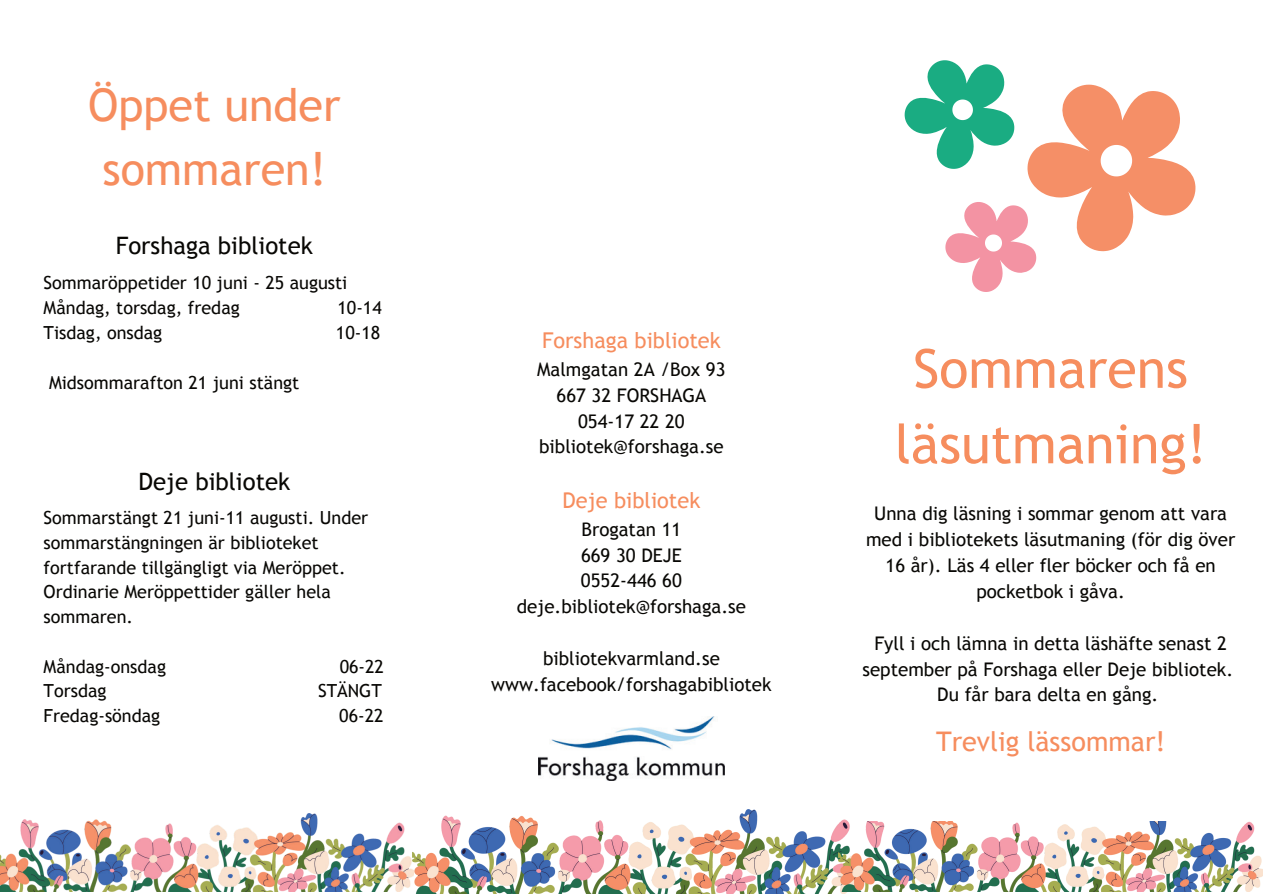
<style>
.page{position:relative;width:1263px;height:894px;background:#fff}
.page>*{position:absolute;margin:0;border:0;box-sizing:border-box;transform-origin:0 0}
.t1{font:54px/75.3px "Trebuchet MS";color:#f68d5e;text-align:center}
.t2{font:45px/63px "Trebuchet MS";color:#f68d5e;text-align:center}
.t3{font:27px "Trebuchet MS";color:#f68d5e}
.t4{font:24px "Trebuchet MS";color:#080704}
.t5{font:21.75px "Trebuchet MS";color:#f68d5e}
.t6{font:18.75px/25.8px "Trebuchet MS";color:#080704;text-align:center}
.t7{font:18px/24.8px "Trebuchet MS";color:#080704}
</style>
<div class="page">
<img style="left:538px;top:716px;width:186px;height:64px">
<img style="left:0;top:813px;width:413px;height:78px">
<img style="left:413px;top:809px;width:447px;height:84px">
<img style="left:838px;top:821px;width:425px;height:70px">
<svg style="left:905px;top:60px;width:290px;height:232px"></svg>
<h2 class="t2" style="left:88px;top:75px;width:254px">Öppet under sommaren!</h2>
<p class="t4" style="left:116px;top:231px;width:199px">Forshaga bibliotek</p>
<p class="t7" style="left:44px;top:271px;width:305px">Sommaröppetider 10 juni - 25 augusti<br>Måndag, torsdag, fredag</p>
<p class="t7" style="left:337px;top:295px;width:46px">10-14</p>
<p class="t7" style="left:44px;top:320px;width:120px">Tisdag, onsdag</p>
<p class="t7" style="left:336px;top:320px;width:46px">10-18</p>
<p class="t7" style="left:49px;top:370px;width:252px">Midsommarafton 21 juni stängt</p>
<p class="t4" style="left:138px;top:467px;width:153px">Deje bibliotek</p>
<p class="t7" style="left:44px;top:505px;width:326px">Sommarstängt 21 juni-11 augusti. Under sommarstängningen är biblioteket fortfarande tillgängligt via Meröppet.<br>Ordinarie Meröppettider gäller hela sommaren.</p>
<p class="t7" style="left:44px;top:654px;width:124px">Måndag-onsdag</p>
<p class="t7" style="left:340px;top:654px;width:46px">06-22</p>
<p class="t7" style="left:44px;top:678px;width:64px">Torsdag</p>
<p class="t7" style="left:318px;top:678px;width:65px">STÄNGT</p>
<p class="t7" style="left:44px;top:703px;width:118px">Fredag-söndag</p>
<p class="t7" style="left:339px;top:703px;width:46px">06-22</p>
<p class="t5" style="left:542px;top:327px;width:180px">Forshaga bibliotek</p>
<p class="t6" style="left:537px;top:356px;width:190px">Malmgatan 2A /Box 93<br>667 32 FORSHAGA<br>054-17 22 20 bibliotek@forshaga.se</p>
<p class="t5" style="left:563px;top:487px;width:139px">Deje bibliotek</p>
<p class="t6" style="left:517px;top:516px;width:231px">Brogatan 11<br>669 30 DEJE<br>0552-446 60 deje.bibliotek@forshaga.se</p>
<p class="t6" style="left:491px;top:645px;width:282px">bibliotekvarmland.se www.facebook/forshagabibliotek</p>
<h1 class="t1" style="left:895px;top:332px;width:313px">Sommarens läsutmaning!</h1>
<p class="t6" style="left:866px;top:500px;width:371px">Unna dig läsning i sommar genom att vara med i bibliotekets läsutmaning (för dig över 16 år). Läs 4 eller fler böcker och få en pocketbok i gåva.</p>
<p class="t6" style="left:862px;top:630px;width:372px">Fyll i och lämna in detta läshäfte senast 2 september på Forshaga eller Deje bibliotek.<br>Du får bara delta en gång.</p>
<h3 class="t3" style="left:936px;top:725px;width:231px">Trevlig lässommar!</h3>
</div>
